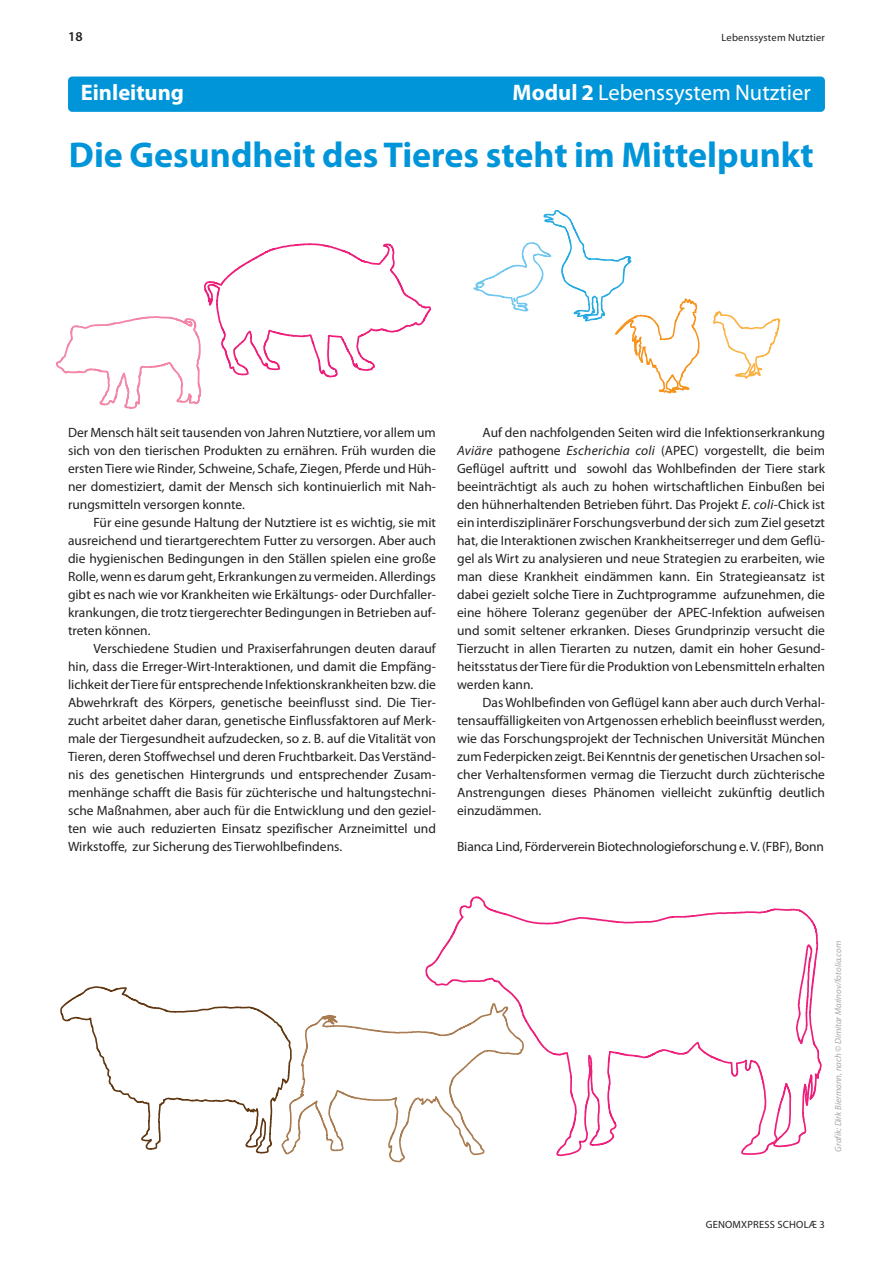
<style>
.page{position:relative;width:893px;height:1263px;background:#fff}
.page>*{position:absolute;margin:0;border:0;box-sizing:border-box;transform-origin:0 0}
.t1{font:700 36px "Myriad Pro";color:#0095d9}
.t2{font:22.5px "Myriad Pro";color:#fff}
.t3{font:700 22.5px "Myriad Pro";color:#fff}
.t4{font:13.5px/18px "Myriad Pro";color:#231f20;text-align:justify}
.t5{font:600 13.5px "Myriad Pro";color:#231f20}
.t6{font:10.5px "Myriad Pro";letter-spacing:.02em;color:#231f20}
.t7{font:italic 9px "Myriad Pro";color:#a8a8a5}
.s1{font-weight:700}
.s2{font-style:italic}
</style>
<div class="page">
<div style="left:68px;top:77px;width:757px;height:35px;background:#0095d9;border-radius:4px"></div>
<svg style="left:425px;top:896px;width:397px;height:260px"></svg>
<svg style="left:795px;top:943px;width:18px;height:102px"></svg>
<svg style="left:60px;top:986px;width:464px;height:177px"></svg>
<svg style="left:713px;top:311px;width:68px;height:68px"></svg>
<svg style="left:473px;top:210px;width:227px;height:184px"></svg>
<svg style="left:55px;top:243px;width:376px;height:166px"></svg>
<p class="t5" style="left:68px;top:31px;width:16px">18</p>
<p class="t6" style="left:721px;top:33px;width:105px">Lebenssystem Nutztier</p>
<h2 class="t3" style="left:81px;top:84px;width:105px">Einleitung</h2>
<h2 class="t2" style="left:513px;top:84px;width:300px"><span class="s1">Modul 2</span> Lebenssystem Nutztier</h2>
<h1 class="t1" style="left:69px;top:141px;width:746px">Die Gesundheit des Tieres steht im Mittelpunkt</h1>
<p class="t4" style="left:68px;top:424px;width:369px">Der Mensch hält seit tausenden von Jahren Nutztiere, vor allem um sich von den tierischen Produkten zu ernähren. Früh wurden die ersten Tiere wie Rinder, Schweine, Schafe, Ziegen, Pferde und Hüh&shy;ner domestiziert, damit der Mensch sich kontinuierlich mit Nah&shy;rungsmitteln versorgen konnte.</p>
<p class="t4" style="left:68px;top:514px;width:369px;text-indent:26px">Für eine gesunde Haltung der Nutztiere ist es wichtig, sie mit ausreichend und tierartgerechtem Futter zu versorgen. Aber auch die hygienischen Bedingungen in den Ställen spielen eine große Rolle, wenn es darum geht, Erkrankungen zu vermeiden. Allerdings gibt es nach wie vor Krankheiten wie Erkältungs- oder Durchfaller&shy;krankungen, die trotz tiergerechter Bedingungen in Betrieben auf&shy;treten können.</p>
<p class="t4" style="left:68px;top:640px;width:369px;text-indent:26px">Verschiedene Studien und Praxiserfahrungen deuten darauf hin, dass die Erreger-Wirt-Interaktionen, und damit die Empfäng&shy;lichkeit der Tiere für entsprechende Infektionskrankheiten bzw. die Abwehrkraft des Körpers, genetische beeinflusst sind. Die Tier&shy;zucht arbeitet daher daran, genetische Einflussfaktoren auf Merk&shy;male der Tiergesundheit aufzudecken, so z. B. auf die Vitalität von Tieren, deren Stoffwechsel und deren Fruchtbarkeit. Das Verständ&shy;nis des genetischen Hintergrunds und entsprechender Zusam&shy;menhänge schafft die Basis für züchterische und haltungstechni&shy;sche Maßnahmen, aber auch für die Entwicklung und den geziel&shy;ten wie auch reduzierten Einsatz spezifischer Arzneimittel und Wirkstoffe, zur Sicherung des Tierwohlbefindens.</p>
<p class="t4" style="left:457px;top:424px;width:369px;text-indent:26px">Auf den nachfolgenden Seiten wird die Infektionserkrankung <span class="s2">Aviäre</span> pathogene <span class="s2">Escherichia coli</span> (APEC) vorgestellt, die beim Geflügel auftritt und sowohl das Wohlbefinden der Tiere stark beeinträchtigt als auch zu hohen wirtschaftlichen Einbußen bei den hühnerhaltenden Betrieben führt. Das Projekt <span class="s2">E. coli</span>-Chick ist ein interdisziplinärer Forschungsverbund der sich zum Ziel gesetzt hat, die Interaktionen zwischen Krankheitserreger und dem Geflü&shy;gel als Wirt zu analysieren und neue Strategien zu erarbeiten, wie man diese Krankheit eindämmen kann. Ein Strategieansatz ist dabei gezielt solche Tiere in Zuchtprogramme aufzunehmen, die eine höhere Toleranz gegenüber der APEC-Infektion aufweisen und somit seltener erkranken. Dieses Grundprinzip versucht die Tierzucht in allen Tierarten zu nutzen, damit ein hoher Gesund&shy;heitsstatus der Tiere für die Produktion von Lebensmitteln erhalten werden kann.</p>
<p class="t4" style="left:457px;top:694px;width:369px;text-indent:26px">Das Wohlbefinden von Geflügel kann aber auch durch Verhal&shy;tensauffälligkeiten von Artgenossen erheblich beeinflusst werden, wie das Forschungsprojekt der Technischen Universität München zum Federpicken zeigt. Bei Kenntnis der genetischen Ursachen sol&shy;cher Verhaltensformen vermag die Tierzucht durch züchterische Anstrengungen dieses Phänomen vielleicht zukünftig deutlich einzudämmen.</p>
<p class="t4" style="left:457px;top:838px;width:368px">Bianca Lind, Förderverein Biotechnologieforschung e. V. (FBF), Bonn</p>
<p class="t7" style="left:835px;top:1152px;width:212px;rotate:-90deg">Grafik: Dirk Biermann, nach © Dimitar Marinov/fotolia.com</p>
<p class="t6" style="left:706px;top:1221px;width:121px">GENOMXPRESS SCHOLÆ 3</p>
</div>
